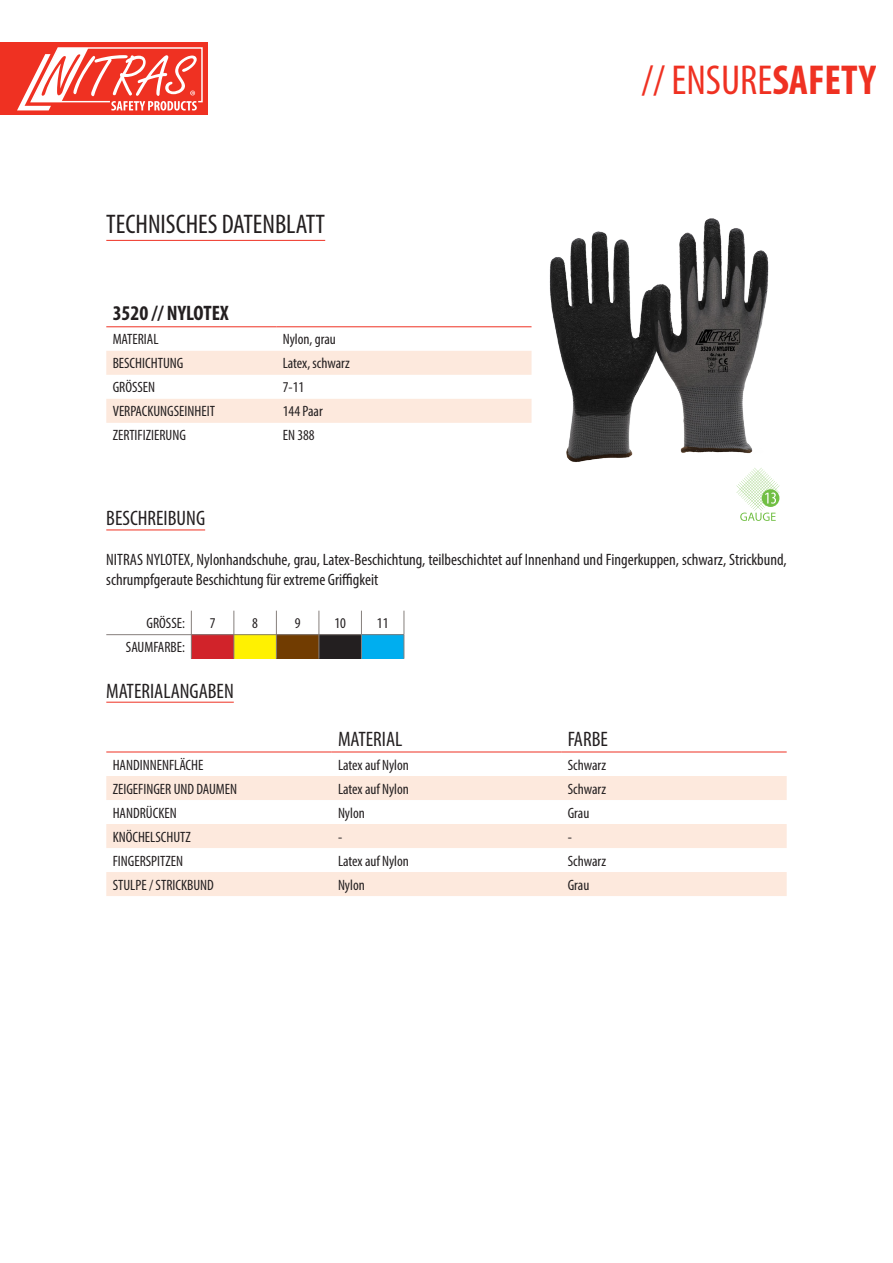
<style>
.page{position:relative;width:893px;height:1263px;background:#fff}
.page>*{position:absolute;margin:0;border:0;box-sizing:border-box;transform-origin:0 0}
.t1{font:condensed 42px "Myriad Pro";color:#ef3122}
.t2{font:condensed 27px "Myriad Pro";color:#231f20}
.t3{font:condensed 21px "Myriad Pro";color:#231f20}
.t4{font:700 condensed 21px "Myriad Pro";color:#231f20}
.t5{font:condensed 16.5px/19.8px "Myriad Pro";color:#231f20}
.t6{font:condensed 15px "Myriad Pro";color:#231f20}
.s1{font-weight:700}
</style>
<div class="page">
<div style="left:0;top:43px;width:207px;height:72px;background:#ef3122"></div>
<svg style="left:17px;top:47px;width:186px;height:64px"></svg>
<hr style="left:106px;top:240px;width:219px;height:1px;background:#ef3122">
<hr style="left:106px;top:530px;width:99px;height:1px;background:#ef3122">
<hr style="left:106px;top:702px;width:128px;height:1px;background:#ef3122">
<svg style="left:106px;top:351px;width:425px;height:72px"></svg>
<hr style="left:106px;top:326px;width:170px;height:1px;background:#ef3122">
<hr style="left:276px;top:326px;width:255px;height:1px;background:#ef3122">
<div style="left:191px;top:635px;width:43px;height:24px;background:#d1232a"></div>
<div style="left:234px;top:635px;width:42px;height:24px;background:#fff101"></div>
<div style="left:276px;top:635px;width:43px;height:24px;background:#713c01"></div>
<div style="left:319px;top:635px;width:42px;height:24px;background:#231f20"></div>
<div style="left:361px;top:635px;width:43px;height:24px;background:#00aeef"></div>
<hr style="left:106px;top:634px;width:85px;height:1px;background:#867f7c">
<hr style="left:191px;top:634px;width:43px;height:1px;background:#867f7c">
<svg style="left:191px;top:611px;width:1px;height:48px"></svg>
<hr style="left:234px;top:634px;width:42px;height:1px;background:#867f7c">
<svg style="left:234px;top:611px;width:1px;height:48px"></svg>
<hr style="left:276px;top:634px;width:43px;height:1px;background:#867f7c">
<svg style="left:276px;top:611px;width:1px;height:48px"></svg>
<hr style="left:319px;top:634px;width:42px;height:1px;background:#867f7c">
<svg style="left:319px;top:611px;width:1px;height:48px"></svg>
<hr style="left:361px;top:634px;width:43px;height:1px;background:#867f7c">
<svg style="left:361px;top:611px;width:1px;height:48px"></svg>
<svg style="left:404px;top:611px;width:1px;height:48px"></svg>
<svg style="left:106px;top:776px;width:681px;height:120px;fill:#fde9dd"></svg>
<hr style="left:106px;top:752px;width:226px;height:1px;background:#ef3122">
<hr style="left:332px;top:752px;width:229px;height:1px;background:#ef3122">
<hr style="left:561px;top:752px;width:226px;height:1px;background:#ef3122">
<img style="left:531px;top:218px;width:238px;height:244px">
<svg style="left:736px;top:468px;width:43px;height:53px"></svg>
<p class="t2" style="left:106px;top:208px;width:220px">TECHNISCHES DATENBLATT</p>
<p class="t4" style="left:113px;top:300px;width:117px">3520 // NYLOTEX</p>
<p class="t6" style="left:113px;top:330px;width:47px">MATERIAL</p>
<p class="t6" style="left:283px;top:330px;width:55px">Nylon, grau</p>
<p class="t6" style="left:113px;top:354px;width:72px">BESCHICHTUNG</p>
<p class="t6" style="left:283px;top:354px;width:69px">Latex, schwarz</p>
<p class="t6" style="left:113px;top:378px;width:44px">GRÖSSEN</p>
<p class="t6" style="left:283px;top:378px;width:23px">7-11</p>
<p class="t6" style="left:113px;top:402px;width:104px">VERPACKUNGSEINHEIT</p>
<p class="t6" style="left:283px;top:402px;width:41px">144 Paar</p>
<p class="t6" style="left:113px;top:426px;width:75px">ZERTIFIZIERUNG</p>
<p class="t6" style="left:283px;top:426px;width:33px">EN 388</p>
<h1 class="t1" style="left:641px;top:55px;width:236px">// ENSURE<span class="s1">SAFETY</span></h1>
<p class="t3" style="left:106px;top:506px;width:100px">BESCHREIBUNG</p>
<p class="t5" style="left:106px;top:549px;width:682px">NITRAS NYLOTEX, Nylonhandschuhe, grau, Latex-Beschichtung, teilbeschichtet auf Innenhand und Fingerkuppen, schwarz, Strickbund, schrumpfgeraute Beschichtung für extreme Griffigkeit</p>
<p class="t6" style="left:147px;top:614px;width:40px">GRÖSSE:</p>
<p class="t6" style="left:210px;top:614px;width:7px">7</p>
<p class="t6" style="left:252px;top:614px;width:7px">8</p>
<p class="t6" style="left:295px;top:614px;width:7px">9</p>
<p class="t6" style="left:334px;top:614px;width:13px">10</p>
<p class="t6" style="left:377px;top:614px;width:13px">11</p>
<p class="t6" style="left:126px;top:638px;width:61px">SAUMFARBE:</p>
<p class="t3" style="left:106px;top:678px;width:129px">MATERIALANGABEN</p>
<p class="t3" style="left:338px;top:726px;width:66px">MATERIAL</p>
<p class="t3" style="left:568px;top:726px;width:42px">FARBE</p>
<p class="t6" style="left:113px;top:756px;width:92px">HANDINNENFLÄCHE</p>
<p class="t6" style="left:338px;top:756px;width:72px">Latex auf Nylon</p>
<p class="t6" style="left:568px;top:756px;width:40px">Schwarz</p>
<p class="t6" style="left:113px;top:780px;width:126px">ZEIGEFINGER UND DAUMEN</p>
<p class="t6" style="left:338px;top:780px;width:72px">Latex auf Nylon</p>
<p class="t6" style="left:568px;top:780px;width:40px">Schwarz</p>
<p class="t6" style="left:113px;top:804px;width:66px">HANDRÜCKEN</p>
<p class="t6" style="left:338px;top:804px;width:28px">Nylon</p>
<p class="t6" style="left:568px;top:804px;width:23px">Grau</p>
<p class="t6" style="left:113px;top:828px;width:80px">KNÖCHELSCHUTZ</p>
<p class="t6" style="left:338px;top:828px;width:6px">-</p>
<p class="t6" style="left:568px;top:828px;width:6px">-</p>
<p class="t6" style="left:113px;top:852px;width:72px">FINGERSPITZEN</p>
<p class="t6" style="left:338px;top:852px;width:72px">Latex auf Nylon</p>
<p class="t6" style="left:568px;top:852px;width:40px">Schwarz</p>
<p class="t6" style="left:113px;top:876px;width:103px">STULPE / STRICKBUND</p>
<p class="t6" style="left:338px;top:876px;width:28px">Nylon</p>
<p class="t6" style="left:568px;top:876px;width:23px">Grau</p>
</div>
